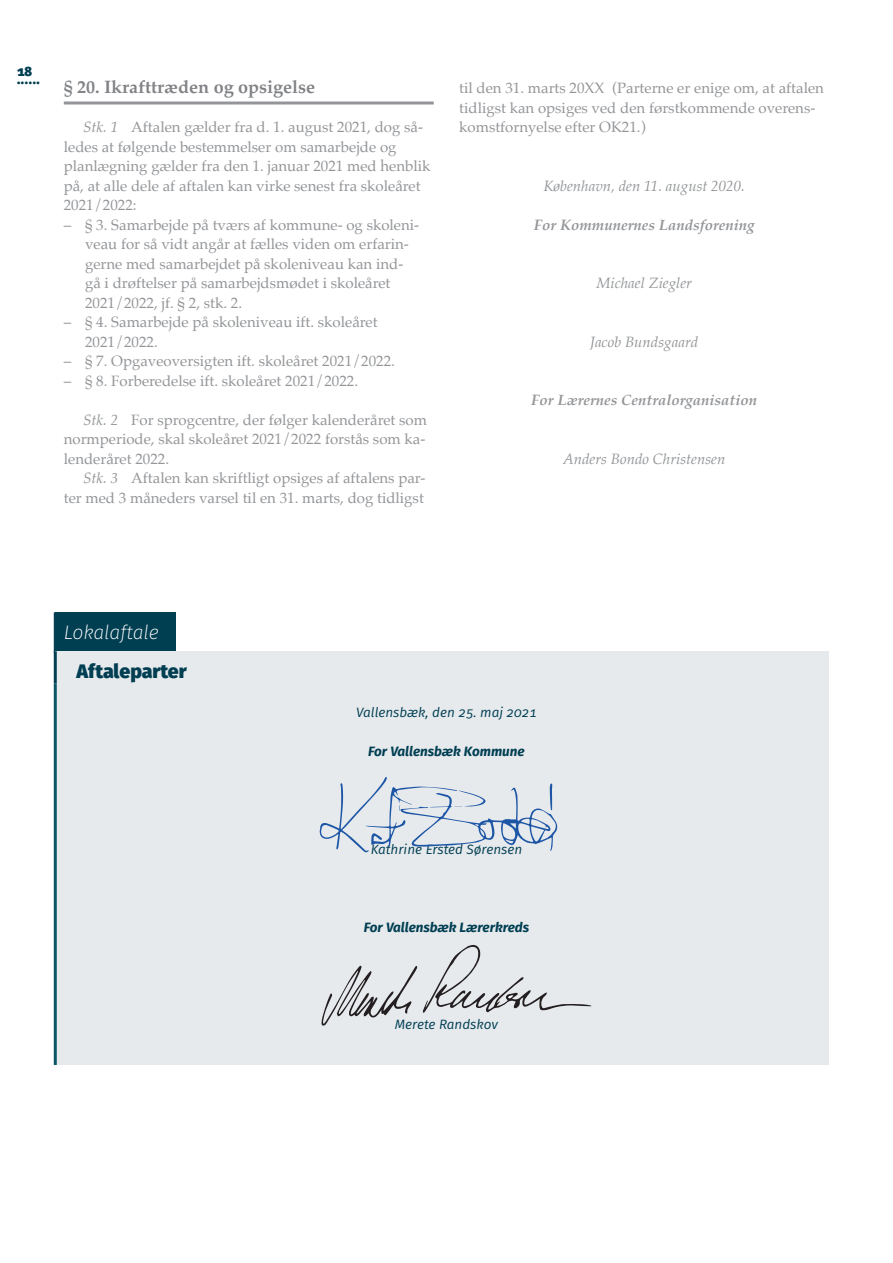
<style>
.page{position:relative;width:893px;height:1263px;background:#fff}
.page>*{position:absolute;margin:0;border:0;box-sizing:border-box;transform-origin:0 0}
._013_Ml_-_Til_lokalt{font:800 19.5px "Fira Sans";color:#003e52}
._013_Ml_-_ledetekst{font:italic 200 19.5px "Fira Sans";color:#fff}
._012_KL_LC_Stor_ml{font:700 18px "Palatino";color:#808285}
._010_LC_KL_-_STK_Brø{font:15px/19.5px "Palatino";color:#939598}
._009_KL_LC_Brødtxt_T{font:15px/19.5px "Palatino";color:#939598}
._009_KL_LC_Brødtxt{font:italic 15px "Palatino";color:#939598}
._009_KL_LC_Brødtxt-2{font:italic 700 15px "Palatino";color:#939598}
._009_LOKAL_-_brødtxt{font:italic 13.5px "Fira Sans";color:#003e52}
._009_LOKAL_-_brødtxt-2{font:italic 700 13.5px "Fira Sans";color:#003e52}
.t1{font:800 13.5px "Fira Sans";color:#003e52}
.s1{font-style:italic}
</style>
<div class="page">
<hr style="left:64px;top:102px;width:370px;height:3px;background:#939598">
<div style="left:55px;top:612px;width:121px;height:41px;background:#003e52"></div>
<hr style="left:54px;top:612px;width:3px;height:41px;background:#003e52">
<div style="left:55px;top:651px;width:774px;height:32px;background:#e6eaed"></div>
<hr style="left:54px;top:651px;width:3px;height:32px;background:#003e52">
<div style="left:55px;top:683px;width:774px;height:382px;background:#e6eaed"></div>
<hr style="left:54px;top:683px;width:3px;height:382px;background:#0d5668">
<svg style="left:319px;top:777px;width:239px;height:75px"></svg>
<svg style="left:321px;top:965px;width:96px;height:61px"></svg>
<svg style="left:423px;top:945px;width:168px;height:68px"></svg>
<p class="t1" style="left:17px;top:60px;width:17px">18</p>
<p class="t1" style="left:17px;top:67px;width:24px">......</p>
<p class="_012_KL_LC_Stor_ml" style="left:64px;top:72px;width:253px">§ 20. Ikrafttræden og opsigelse</p>
<p class="_010_LC_KL_-_STK_Brø" style="left:64px;top:117px;width:368px;text-indent:19px"><span class="s1">Stk. 1</span> Aftalen gælder fra d. 1. august 2021, dog så&shy;ledes at følgende bestemmelser om samarbejde og planlægning gælder fra den 1. januar 2021 med henblik på, at alle dele af aftalen kan virke senest fra skoleåret 2021/2022:</p>
<p class="_009_KL_LC_Brødtxt_T" style="left:85px;top:215px;width:336px;text-indent:-21px">– § 3. Samarbejde på tværs af kommune- og skoleni&shy;veau for så vidt angår at fælles viden om erfarin&shy;gerne med samarbejdet på skoleniveau kan ind&shy;gå i drøftelser på samarbejdsmødet i skoleåret 2021/2022, jf. § 2, stk. 2.</p>
<p class="_009_KL_LC_Brødtxt_T" style="left:85px;top:312px;width:294px;text-indent:-21px">– § 4. Samarbejde på skoleniveau ift. skoleåret<br>2021/2022.</p>
<p class="_009_KL_LC_Brødtxt_T" style="left:64px;top:351px;width:331px">– § 7. Opgaveoversigten ift. skoleåret 2021/2022.</p>
<p class="_009_KL_LC_Brødtxt_T" style="left:64px;top:371px;width:294px">– § 8. Forberedelse ift. skoleåret 2021/2022.</p>
<p class="_010_LC_KL_-_STK_Brø" style="left:64px;top:410px;width:365px;text-align:justify;text-indent:19px"><span class="s1">Stk. 2</span> For sprogcentre, der følger kalenderåret som normperiode, skal skoleåret 2021/2022 forstås som ka&shy;lenderåret 2022.</p>
<p class="_010_LC_KL_-_STK_Brø" style="left:64px;top:468px;width:363px;text-align:right"><span class="s1">Stk. 3</span> Aftalen kan skriftligt opsiges af aftalens par&shy;ter med 3 måneders varsel til en 31. marts, dog tidligst</p>
<p class="_010_LC_KL_-_STK_Brø" style="left:459px;top:78px;width:366px">til den 31. marts 20XX (Parterne er enige om, at aftalen tidligst kan opsiges ved den førstkommende overens&shy;komstfornyelse efter OK21.)</p>
<p class="_009_KL_LC_Brødtxt" style="left:543px;top:173px;width:203px">København, den 11. august 2020.</p>
<p class="_009_KL_LC_Brødtxt-2" style="left:534px;top:212px;width:222px">For Kommunernes Landsforening</p>
<p class="_009_KL_LC_Brødtxt" style="left:596px;top:270px;width:97px">Michael Ziegler</p>
<p class="_009_KL_LC_Brødtxt" style="left:590px;top:329px;width:110px">Jacob Bundsgaard</p>
<p class="_009_KL_LC_Brødtxt-2" style="left:531px;top:387px;width:227px">For Lærernes Centralorganisation</p>
<p class="_009_KL_LC_Brødtxt" style="left:563px;top:446px;width:164px">Anders Bondo Christensen</p>
<p class="_013_Ml_-_ledetekst" style="left:64px;top:619px;width:97px">Lokalaftale</p>
<p class="_013_Ml_-_Til_lokalt" style="left:77px;top:654px;width:112px">Aftaleparter</p>
<p class="_009_LOKAL_-_brødtxt" style="left:356px;top:702px;width:182px">Vallensbæk, den 25. maj 2021</p>
<p class="_009_LOKAL_-_brødtxt-2" style="left:368px;top:740px;width:158px">For Vallensbæk Kommune</p>
<p class="_009_LOKAL_-_brødtxt" style="left:371px;top:839px;width:153px">Kathrine Ersted Sørensen</p>
<p class="_009_LOKAL_-_brødtxt-2" style="left:364px;top:915px;width:167px">For Vallensbæk Lærerkreds</p>
<p class="_009_LOKAL_-_brødtxt" style="left:395px;top:1014px;width:105px">Merete Randskov</p>
</div>
